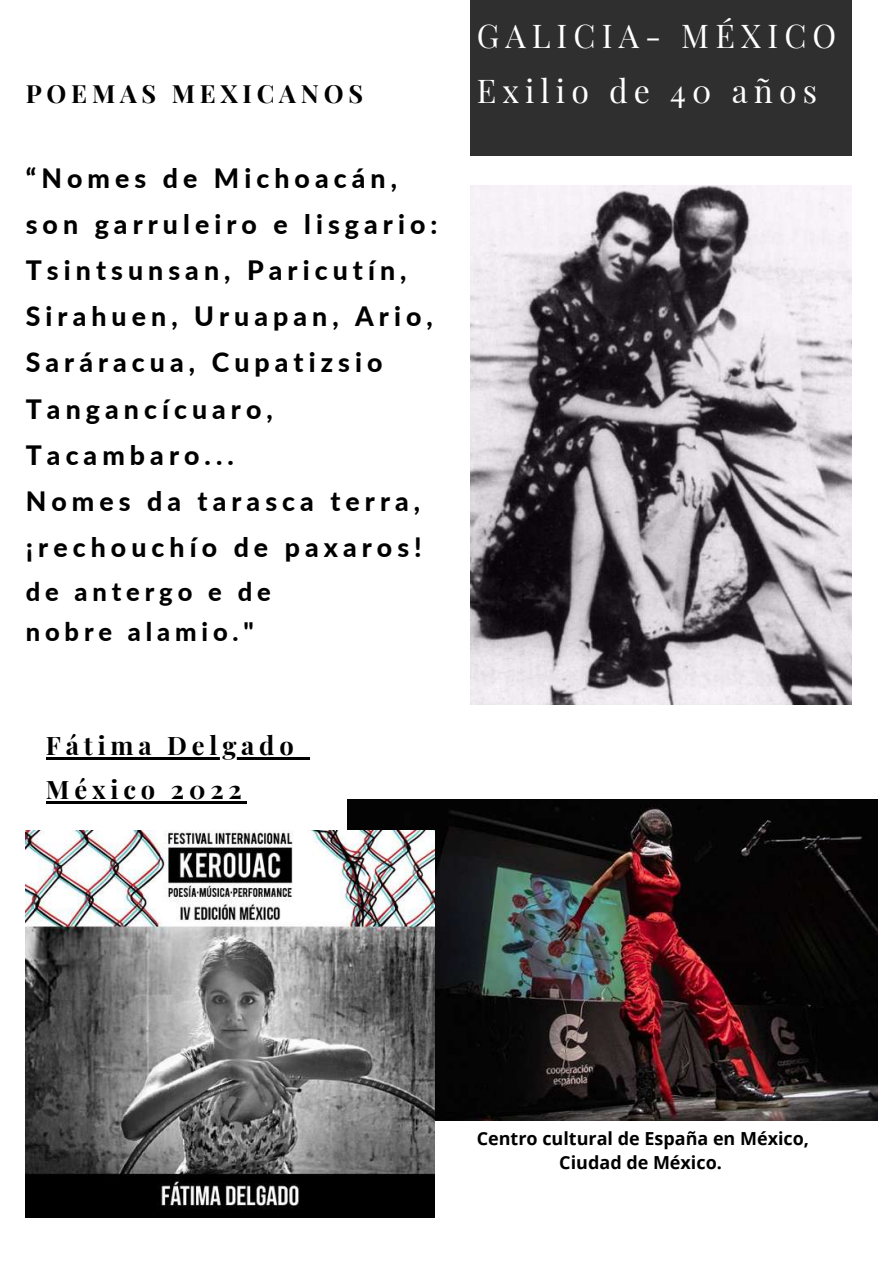
<style>
.page{position:relative;width:893px;height:1264px;background:#fff}
.page>*{position:absolute;margin:0;border:0;box-sizing:border-box;transform-origin:0 0}
.t1{font:32.1px/55.1px "Playfair Display";letter-spacing:.19em;color:#fff}
.t2{font:800 26.7px/46px "Lato";letter-spacing:.19em;color:#000}
.t3{font:800 25.5px/40.5px "Lato";letter-spacing:.19em;color:#000}
.t4{font:700 25.5px/43.8px "Playfair Display";letter-spacing:.19em;color:#000}
.t5{font:700 25.05px "Playfair Display";letter-spacing:.19em;color:#000}
.t6{font:700 18px/24.8px "Open Sans";color:#000;text-align:center}
</style>
<div class="page">
<div style="left:470px;top:0;width:381px;height:155px;background:#2f2f2f"></div>
<img style="left:347px;top:799px;width:530px;height:321px">
<img style="left:26px;top:830px;width:408px;height:387px">
<img style="left:470px;top:185px;width:381px;height:519px">
<hr style="left:46px;top:757px;width:252px;height:2px;background:#000">
<svg style="left:298px;top:757px;width:11px;height:2px"></svg>
<hr style="left:46px;top:801px;width:201px;height:2px;background:#000">
<p class="t5" style="left:26px;top:75px;width:339px">POEMAS MEXICANOS</p>
<p class="t2" style="left:26px;top:155px;width:413px">“Nomes de Michoacán, son garruleiro e lisgario:<br>Tsintsunsan, Paricutín,<br>Sirahuen, Uruapan, Ario,<br>Saráracua, Cupatizsio<br>Tangancícuaro,<br>Tacambaro...<br>Nomes da tarasca terra, ¡rechouchío de paxaros!</p>
<p class="t3" style="left:26px;top:570px;width:246px">de antergo e de nobre alamio."</p>
<p class="t4" style="left:46px;top:722px;width:249px">Fátima Delgado<br>México 2022</p>
<p class="t1" style="left:476px;top:7px;width:361px">GALICIA- MÉXICO<br>Exilio de 40 años</p>
<p class="t6" style="left:476px;top:1125px;width:334px">Centro cultural de España en México,<br>Ciudad de México.</p>
</div>
